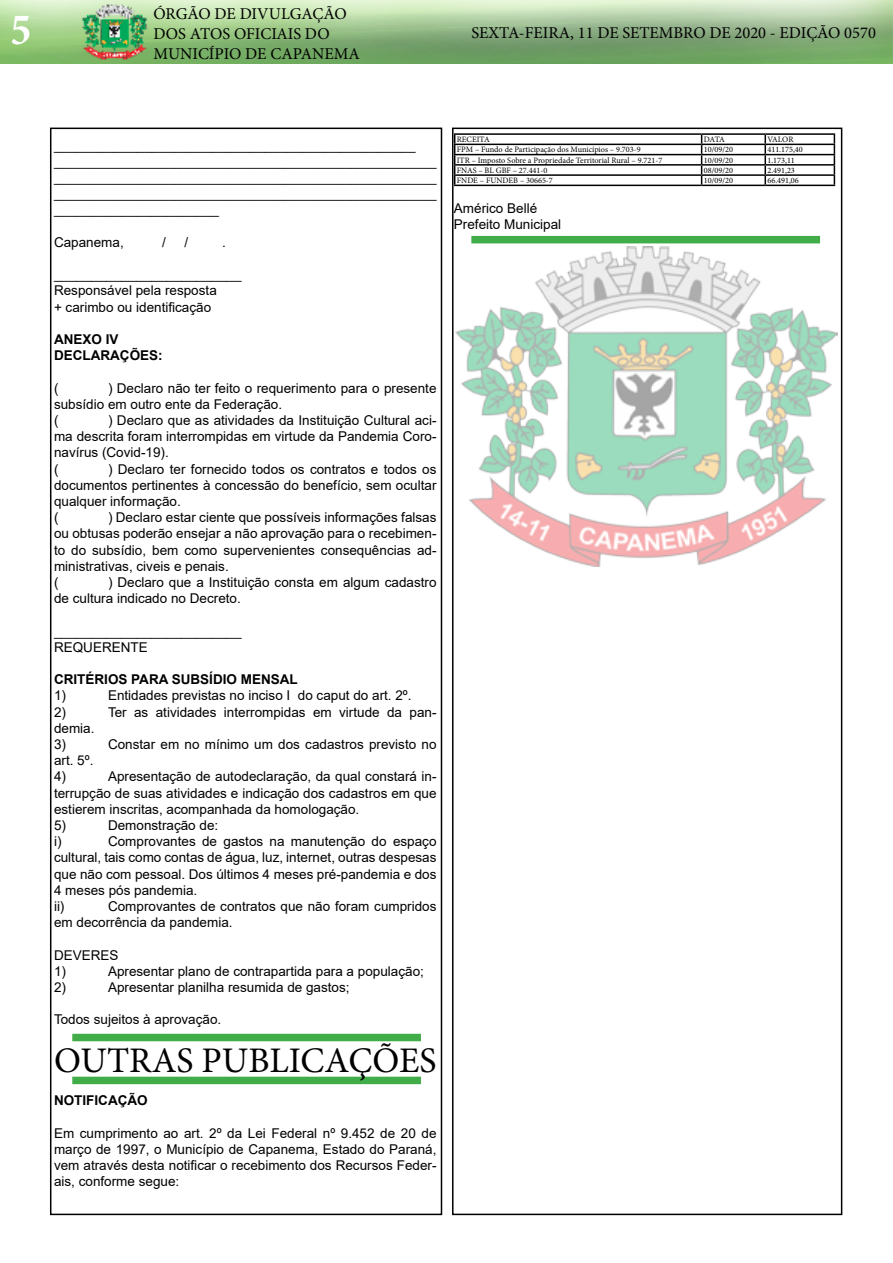
<style>
.page{position:relative;width:893px;height:1263px;background:#fff}
.page>*{position:absolute;margin:0;border:0;box-sizing:border-box;transform-origin:0 0}
.t1{font:700 condensed 45px "Minion Pro";color:#fff}
.t2{font:36px "Minion Pro";color:#000}
.t3{font:16.5px/19.8px "Minion Pro";color:#000}
.t4{font:13.5px/16.2px "Arial";color:#000}
.t5{font:700 13.5px/16.2px "Arial";color:#000}
.t6{font:8.25px "Minion Pro";color:#000}
</style>
<div class="page">
<div style="left:50px;top:128px;width:392px;height:1087px;border:2px solid #000"></div>
<img style="left:0;top:0;width:893px;height:64px">
<div style="left:452px;top:128px;width:390px;height:1087px;border:2px solid #000"></div>
<hr style="left:454px;top:133px;width:248px;height:2px;background:#000">
<hr style="left:702px;top:133px;width:63px;height:2px;background:#000">
<hr style="left:765px;top:133px;width:70px;height:2px;background:#000">
<hr style="left:454px;top:144px;width:248px;height:1px;background:#000">
<hr style="left:702px;top:144px;width:63px;height:1px;background:#000">
<hr style="left:765px;top:144px;width:70px;height:1px;background:#000">
<hr style="left:454px;top:154px;width:248px;height:1px;background:#000">
<hr style="left:702px;top:154px;width:63px;height:1px;background:#000">
<hr style="left:765px;top:154px;width:70px;height:1px;background:#000">
<hr style="left:454px;top:164px;width:248px;height:2px;background:#000">
<hr style="left:702px;top:164px;width:63px;height:2px;background:#000">
<hr style="left:765px;top:164px;width:70px;height:2px;background:#000">
<hr style="left:454px;top:174px;width:248px;height:2px;background:#000">
<svg style="left:454px;top:135px;width:1px;height:50px"></svg>
<hr style="left:702px;top:174px;width:63px;height:2px;background:#000">
<svg style="left:701px;top:135px;width:1px;height:50px"></svg>
<hr style="left:765px;top:174px;width:70px;height:2px;background:#000">
<svg style="left:764px;top:135px;width:2px;height:50px"></svg>
<svg style="left:834px;top:135px;width:1px;height:50px"></svg>
<hr style="left:454px;top:185px;width:248px;height:1px;background:#000">
<hr style="left:702px;top:185px;width:63px;height:1px;background:#000">
<hr style="left:765px;top:185px;width:70px;height:1px;background:#000">
<div style="left:72px;top:1034px;width:349px;height:7px;background:#41ad49"></div>
<div style="left:72px;top:1077px;width:349px;height:7px;background:#41ad49"></div>
<div style="left:471px;top:236px;width:349px;height:7px;background:#41ad49"></div>
<img style="left:455px;top:246px;width:382px;height:321px">
<h1 class="t1" style="left:11px;top:-1px;width:22px">5</h1>
<p class="t3" style="left:153px;top:4px;width:208px">ÓRGÃO DE DIVULGAÇÃO<br>DOS ATOS OFICIAIS DO<br>MUNICÍPIO DE CAPANEMA</p>
<p class="t3" style="left:472px;top:23px;width:406px">SEXTA-FEIRA, 11 DE SETEMBRO DE 2020 - EDIÇÃO 0570</p>
<p class="t4" style="left:54px;top:137px;width:384px">________________________________________________ __________________________________________________ __________________________________________________ __________________________________________________ ______________________</p>
<p class="t4" style="left:54px;top:234px;width:71px">Capanema,</p>
<p class="t4" style="left:162px;top:234px;width:5px">/</p>
<p class="t4" style="left:185px;top:234px;width:5px">/</p>
<p class="t4" style="left:222px;top:234px;width:5px">.</p>
<p class="t4" style="left:54px;top:266px;width:189px">_________________________<br>Responsável pela resposta<br>+ carimbo ou identificação</p>
<p class="t5" style="left:54px;top:331px;width:110px">ANEXO IV<br>DECLARAÇÕES:</p>
<p class="t4" style="left:54px;top:380px;width:6px">(</p>
<p class="t4" style="left:54px;top:380px;width:384px;text-indent:54px">) Declaro não ter feito o requerimento para o presente subsídio em outro ente da Federação.<br>(</p>
<p class="t4" style="left:54px;top:412px;width:384px;text-indent:54px">) Declaro que as atividades da Instituição Cultural aci&shy;ma descrita foram interrompidas em virtude da Pandemia Coro&shy;navírus (Covid-19).<br>(</p>
<p class="t4" style="left:54px;top:461px;width:384px;text-indent:54px">) Declaro ter fornecido todos os contratos e todos os documentos pertinentes à concessão do benefício, sem ocultar qualquer informação.<br>(</p>
<p class="t4" style="left:54px;top:509px;width:384px;text-indent:54px">) Declaro estar ciente que possíveis informações falsas ou obtusas poderão ensejar a não aprovação para o recebimen&shy;to do subsídio, bem como supervenientes consequências ad&shy;ministrativas, civeis e penais.<br>(</p>
<p class="t4" style="left:54px;top:574px;width:384px;text-indent:54px">) Declaro que a Instituição consta em algum cadastro de cultura indicado no Decreto.</p>
<p class="t4" style="left:54px;top:623px;width:189px">_________________________<br>REQUERENTE</p>
<p class="t5" style="left:54px;top:671px;width:245px">CRITÉRIOS PARA SUBSÍDIO MENSAL</p>
<p class="t4" style="left:54px;top:687px;width:14px">1)</p>
<p class="t4" style="left:108px;top:687px;width:305px">Entidades previstas no inciso I do caput do art. 2º.</p>
<p class="t4" style="left:54px;top:704px;width:14px">2)</p>
<p class="t4" style="left:108px;top:704px;width:330px">Ter as atividades interrompidas em virtude da pan-</p>
<p class="t4" style="left:54px;top:720px;width:42px">demia.<br>3)</p>
<p class="t4" style="left:108px;top:736px;width:330px">Constar em no mínimo um dos cadastros previsto no</p>
<p class="t4" style="left:54px;top:752px;width:41px">art. 5º.<br>4)</p>
<p class="t4" style="left:54px;top:768px;width:384px;text-indent:54px">Apresentação de autodeclaração, da qual constará in&shy;terrupção de suas atividades e indicação dos cadastros em que estierem inscritas, acompanhada da homologação.<br>5)</p>
<p class="t4" style="left:108px;top:817px;width:112px">Demonstração de:</p>
<p class="t4" style="left:54px;top:833px;width:384px;text-indent:54px">Comprovantes de gastos na manutenção do espaço cultural, tais como contas de água, luz, internet, outras despesas que não com pessoal. Dos últimos 4 meses pré-pandemia e dos 4 meses pós pandemia.<br>ii)</p>
<p class="t4" style="left:54px;top:833px;width:9px">i)</p>
<p class="t4" style="left:54px;top:898px;width:384px;text-indent:54px">Comprovantes de contratos que não foram cumpridos em decorrência da pandemia.</p>
<p class="t4" style="left:54px;top:947px;width:66px">DEVERES<br>1)</p>
<p class="t4" style="left:108px;top:963px;width:317px">Apresentar plano de contrapartida para a população;</p>
<p class="t4" style="left:54px;top:979px;width:14px">2)</p>
<p class="t4" style="left:108px;top:979px;width:243px">Apresentar planilha resumida de gastos;</p>
<p class="t4" style="left:54px;top:1011px;width:169px">Todos sujeitos à aprovação.</p>
<h2 class="t2" style="left:54px;top:1036px;width:384px">OUTRAS PUBLICAÇÕES</h2>
<p class="t5" style="left:54px;top:1093px;width:95px">NOTIFICAÇÃO</p>
<p class="t4" style="left:54px;top:1125px;width:384px;text-align:justify">Em cumprimento ao art. 2º da Lei Federal nº 9.452 de 20 de março de 1997, o Município de Capanema, Estado do Paraná, vem através desta notificar o recebimento dos Recursos Feder&shy;ais, conforme segue:</p>
<p class="t6" style="left:457px;top:134px;width:34px">RECEITA</p>
<p class="t6" style="left:704px;top:134px;width:23px">DATA</p>
<p class="t6" style="left:767px;top:134px;width:28px">VALOR</p>
<p class="t6" style="left:457px;top:144px;width:185px">FPM – Fundo de Participação dos Municípios – 9.703-9</p>
<p class="t6" style="left:704px;top:144px;width:31px">10/09/20</p>
<p class="t6" style="left:767px;top:144px;width:37px">411.175,40</p>
<p class="t6" style="left:457px;top:155px;width:207px">ITR – Imposto Sobre a Propriedade Territorial Rural – 9.721-7</p>
<p class="t6" style="left:704px;top:155px;width:31px">10/09/20</p>
<p class="t6" style="left:767px;top:155px;width:29px">1.173,11</p>
<p class="t6" style="left:457px;top:165px;width:92px">FNAS – BL GBF – 27.441-0</p>
<p class="t6" style="left:704px;top:165px;width:31px">08/09/20</p>
<p class="t6" style="left:767px;top:165px;width:29px">2.491,23</p>
<p class="t6" style="left:457px;top:175px;width:98px">FNDE – FUNDEB – 30665-7</p>
<p class="t6" style="left:704px;top:175px;width:31px">10/09/20</p>
<p class="t6" style="left:767px;top:175px;width:33px">66.491,06</p>
<p class="t4" style="left:454px;top:200px;width:109px">Américo Bellé<br>Prefeito Municipal</p>
</div>
